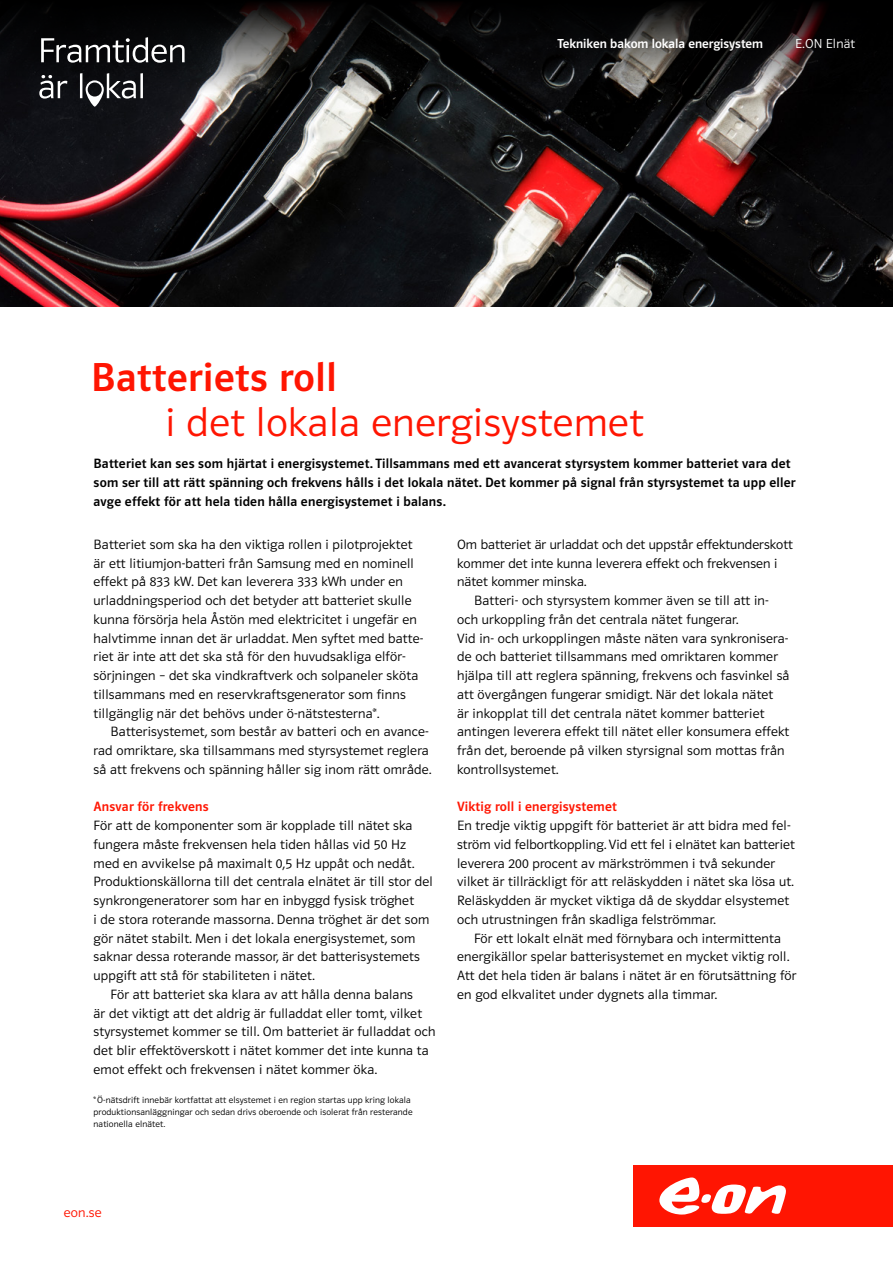
<style>
.page{position:relative;width:893px;height:1263px;background:#fff}
.page>*{position:absolute;margin:0;border:0;box-sizing:border-box;transform-origin:0 0}
.t1{font:41.85px "Polo 22 K Leicht";letter-spacing:.015em;color:#ff1502}
.t2{font:41.85px "Polo 22 K Krftg";letter-spacing:.015em;color:#ff1502}
.t3{font:13.95px/18.8px "Polo 11 K Leicht";letter-spacing:.015em;color:#000}
.t4{font:13.95px/18.8px "Polo 11 K Krftg";letter-spacing:.015em;color:#000}
.t5{font:13.95px "Polo 11 K Krftg";letter-spacing:.015em;color:#ff1502}
.t6{font:13.95px "Polo 11 K Leicht";color:#ff1502}
.t7{font:13.5px "Polo 11 K Krftg";color:#fff}
.t8{font:13.5px "Polo 22 K Leicht";letter-spacing:.015em;color:#fff}
.t9{font:9.3px/12.3px "Polo 11 K Leicht";letter-spacing:.015em;color:#000}
</style>
<div class="page">
<img style="left:0;top:94px;width:893px;height:212px">
<svg style="left:0;top:0;width:893px;height:94px;background:#181717"></svg>
<div style="left:634px;top:1165px;width:259px;height:62px;background:#ff1502"></div>
<svg style="left:659px;top:1177px;width:127px;height:37px"></svg>
<svg style="left:41px;top:37px;width:144px;height:26px"></svg>
<svg style="left:39px;top:75px;width:28px;height:24px"></svg>
<hr style="left:80px;top:73px;width:2px;height:25px;background:#fff">
<hr style="left:140px;top:73px;width:3px;height:25px;background:#fff">
<svg style="left:86px;top:73px;width:50px;height:34px"></svg>
<p class="t7" style="left:557px;top:36px;width:207px">Tekniken bakom lokala energisystem</p>
<p class="t8" style="left:795px;top:36px;width:62px">E.ON Elnät</p>
<h1 class="t2" style="left:91px;top:355px;width:247px">Batteriets roll</h1>
<h1 class="t1" style="left:165px;top:401px;width:479px">i det lokala energisystemet</h1>
<p class="t4" style="left:94px;top:455px;width:704px">Batteriet kan ses som hjärtat i energisystemet. Tillsammans med ett avancerat styrsystem kommer batteriet vara det som ser till att rätt spänning och frekvens hålls i det lokala nätet. Det kommer på signal från styrsystemet ta upp eller avge effekt för att hela tiden hålla energisystemet i balans.</p>
<p class="t3" style="left:94px;top:535px;width:331px">Batteriet som ska ha den viktiga rollen i pilotprojektet är ett litiumjon-batteri från Samsung med en nominell effekt på 833 kW. Det kan leverera 333 kWh under en urladdningsperiod och det betyder att batteriet skulle kunna försörja hela Åstön med elektricitet i ungefär en halvtimme innan det är urladdat. Men syftet med batte&shy;riet är inte att det ska stå för den huvudsakliga elför&shy;sörjningen – det ska vindkraftverk och solpaneler sköta tillsammans med en reservkraftsgenerator som finns tillgänglig när det behövs under ö-nätstesterna*.</p>
<p class="t3" style="left:94px;top:722px;width:339px;text-indent:17px">Batterisystemet, som består av batteri och en avance&shy;rad omriktare, ska tillsammans med styrsystemet reglera så att frekvens och spänning håller sig inom rätt område.</p>
<p class="t5" style="left:94px;top:799px;width:117px">Ansvar för frekvens</p>
<p class="t3" style="left:94px;top:816px;width:341px">För att de komponenter som är kopplade till nätet ska fungera måste frekvensen hela tiden hållas vid 50 Hz med en avvikelse på maximalt 0,5 Hz uppåt och nedåt.<br>Produktionskällorna till det centrala elnätet är till stor del synkrongeneratorer som har en inbyggd fysisk tröghet<br>i de stora roterande massorna. Denna tröghet är det som gör nätet stabilt. Men i det lokala energisystemet, som saknar dessa roterande massor, är det batterisystemets uppgift att stå för stabiliteten i nätet.</p>
<p class="t3" style="left:94px;top:985px;width:343px;text-indent:17px">För att batteriet ska klara av att hålla denna balans<br>är det viktigt att det aldrig är fulladdat eller tomt, vilket styrsystemet kommer se till. Om batteriet är fulladdat och det blir effektöverskott i nätet kommer det inte kunna ta emot effekt och frekvensen i nätet kommer öka.</p>
<p class="t9" style="left:94px;top:1093px;width:321px">*Ö-nätsdrift innebär kortfattat att elsystemet i en region startas upp kring lokala produktionsanläggningar och sedan drivs oberoende och isolerat från resterande nationella elnätet.</p>
<p class="t3" style="left:457px;top:535px;width:337px">Om batteriet är urladdat och det uppstår effektunderskott</p>
<p class="t3" style="left:457px;top:554px;width:322px">kommer det inte kunna leverera effekt och frekvensen i</p>
<p class="t3" style="left:457px;top:572px;width:131px">nätet kommer minska.</p>
<p class="t3" style="left:474px;top:591px;width:296px">Batteri- och styrsystem kommer även se till att in-</p>
<p class="t3" style="left:457px;top:610px;width:283px">och urkoppling från det centrala nätet fungerar.</p>
<p class="t3" style="left:457px;top:629px;width:333px">Vid in- och urkopplingen måste näten vara synkronisera-</p>
<p class="t3" style="left:457px;top:647px;width:322px">de och batteriet tillsammans med omriktaren kommer</p>
<p class="t3" style="left:457px;top:666px;width:334px">hjälpa till att reglera spänning, frekvens och fasvinkel så</p>
<p class="t3" style="left:457px;top:685px;width:318px">att övergången fungerar smidigt. När det lokala nätet</p>
<p class="t3" style="left:457px;top:704px;width:309px">är inkopplat till det centrala nätet kommer batteriet</p>
<p class="t3" style="left:457px;top:722px;width:334px">antingen leverera effekt till nätet eller konsumera effekt</p>
<p class="t3" style="left:457px;top:741px;width:329px">från det, beroende på vilken styrsignal som mottas från</p>
<p class="t3" style="left:457px;top:760px;width:103px">kontrollsystemet.</p>
<p class="t5" style="left:457px;top:799px;width:161px">Viktig roll i energisystemet</p>
<p class="t3" style="left:457px;top:816px;width:339px">En tredje viktig uppgift för batteriet är att bidra med fel&shy;ström vid felbortkoppling. Vid ett fel i elnätet kan batteriet leverera 200 procent av märkströmmen i två sekunder vilket är tillräckligt för att reläskydden i nätet ska lösa ut.<br>Reläskydden är mycket viktiga då de skyddar elsystemet och utrustningen från skadliga felströmmar.</p>
<p class="t3" style="left:457px;top:929px;width:341px;text-indent:17px">För ett lokalt elnät med förnybara och intermittenta energikällor spelar batterisystemet en mycket viktig roll.<br>Att det hela tiden är balans i nätet är en förutsättning för en god elkvalitet under dygnets alla timmar.</p>
<p class="t6" style="left:64px;top:1205px;width:39px">eon.se</p>
</div>
